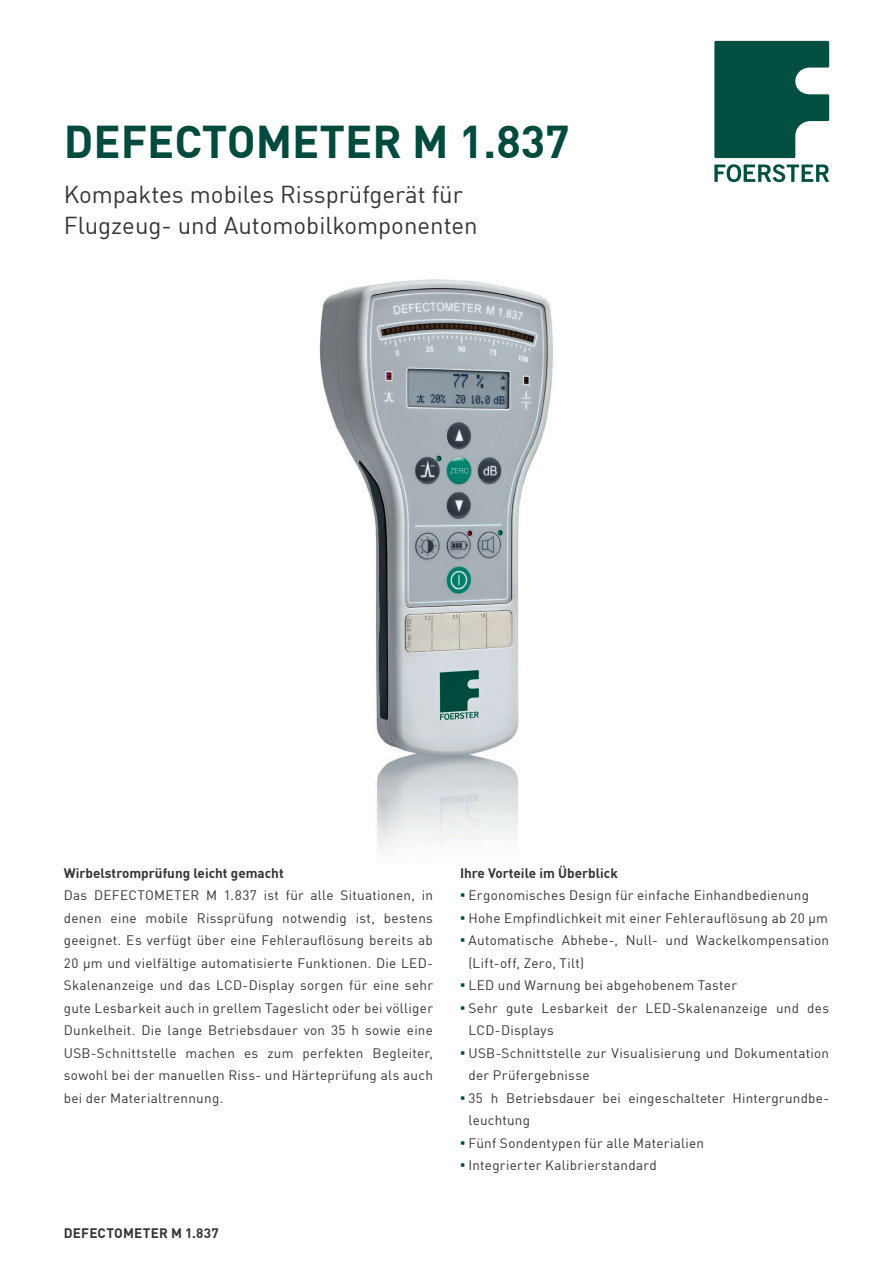
<style>
.page{position:relative;width:893px;height:1263px;background:#fff}
.page>*{position:absolute;margin:0;border:0;box-sizing:border-box;transform-origin:0 0}
.t1{font:700 45px "DIN Offc";color:#004a3e}
.t2{font:24px/31.5px "DIN Offc";color:#373435}
.Subtitle_Paragrah{font:13.5px/22.5px "DIN Offc";letter-spacing:.02em;color:#373435}
.Subtitle_Paragrah-2{font:700 13.5px "DIN Offc";color:#373435}
.s1{font-family:"Arial";font-size:15px;color:#004a3e}
</style>
<div class="page">
<svg style="left:714px;top:41px;width:115px;height:117px;background:#276a5d"></svg>
<svg style="left:714px;top:164px;width:115px;height:18px"></svg>
<img style="left:319px;top:279px;width:234px;height:571px">
<h1 class="t1" style="left:64px;top:112px;width:507px">DEFECTOMETER M 1.837</h1>
<h2 class="t2" style="left:64px;top:178px;width:415px">Kompaktes mobiles Rissprüfgerät für<br>Flugzeug- und Automobilkomponenten</h2>
<p class="Subtitle_Paragrah-2" style="left:64px;top:864px;width:221px">Wirbelstromprüfung leicht gemacht</p>
<p class="Subtitle_Paragrah" style="left:64px;top:884px;width:371px;text-align:justify">Das DEFECTOMETER M 1.837 ist für alle Situationen, in denen eine mobile Rissprüfung notwendig ist, bestens geeignet. Es verfügt über eine Fehlerauflösung bereits ab 20 µm und vielfältige automatisierte Funktionen. Die LED-Skalenanzeige und das LCD-Display sorgen für eine sehr gute Lesbarkeit auch in grellem Tageslicht oder bei völliger Dunkelheit. Die lange Betriebsdauer von 35 h sowie eine USB-Schnittstelle machen es zum perfekten Begleiter, sowohl bei der manuellen Riss- und Härteprüfung als auch bei der Materialtrennung.</p>
<p class="Subtitle_Paragrah-2" style="left:64px;top:1224px;width:157px">DEFECTOMETER M 1.837</p>
<p class="Subtitle_Paragrah-2" style="left:460px;top:864px;width:159px">Ihre Vorteile im Überblick</p>
<p class="Subtitle_Paragrah" style="left:460px;top:884px;width:351px"><span class="s1">▪</span> Ergonomisches Design für einfache Einhandbedienung</p>
<p class="Subtitle_Paragrah" style="left:460px;top:906px;width:370px"><span class="s1">▪</span> Hohe Empfindlichkeit mit einer Fehlerauflösung ab 20 µm</p>
<p class="Subtitle_Paragrah" style="left:468px;top:929px;width:362px;text-indent:-9px"><span class="s1">▪</span> Automatische Abhebe-, Null- und Wackelkompensation (Lift-off, Zero, Tilt)</p>
<p class="Subtitle_Paragrah" style="left:460px;top:974px;width:279px"><span class="s1">▪</span> LED und Warnung bei abgehobenem Taster</p>
<p class="Subtitle_Paragrah" style="left:468px;top:996px;width:362px;text-indent:-9px"><span class="s1">▪</span> Sehr gute Lesbarkeit der LED-Skalenanzeige und des<br>LCD-Displays</p>
<p class="Subtitle_Paragrah" style="left:468px;top:1041px;width:362px;text-indent:-9px"><span class="s1">▪</span> USB-Schnittstelle zur Visualisierung und Dokumentation der Prüfergebnisse</p>
<p class="Subtitle_Paragrah" style="left:468px;top:1086px;width:362px;text-indent:-9px"><span class="s1">▪</span> 35 h Betriebsdauer bei eingeschalteter Hintergrundbe&shy;leuchtung</p>
<p class="Subtitle_Paragrah" style="left:460px;top:1131px;width:246px"><span class="s1">▪</span> Fünf Sondentypen für alle Materialien</p>
<p class="Subtitle_Paragrah" style="left:460px;top:1154px;width:198px"><span class="s1">▪</span> Integrierter Kalibrierstandard</p>
</div>
